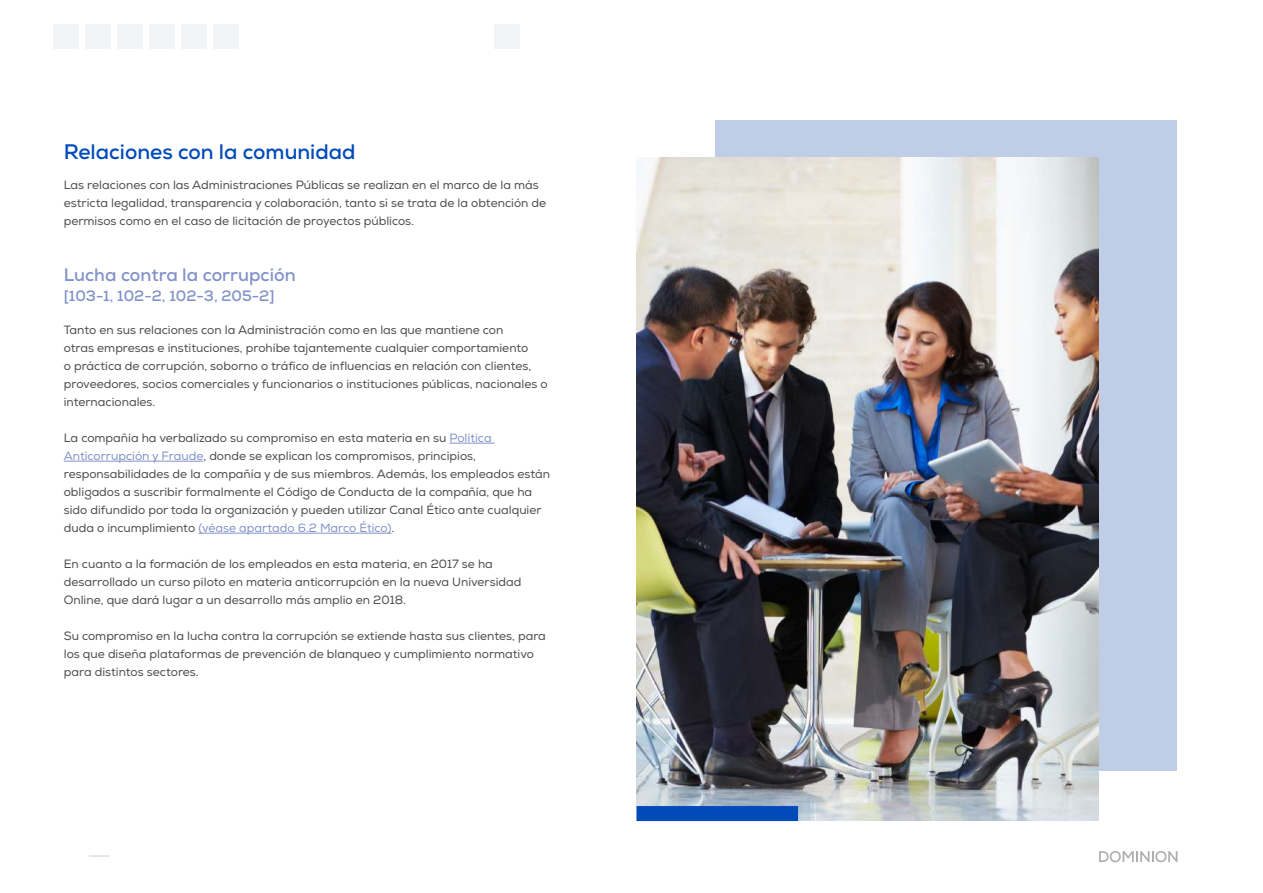
<style>
.page{position:relative;width:1263px;height:893px;background:#fff}
.page>*{position:absolute;margin:0;border:0;box-sizing:border-box;transform-origin:0 0}
.t1{font:700 21px "Nexa";color:#004aba}
.t2{font:700 18px "Nexa";color:#8192c9}
.t3{font:700 15px "Nexa";color:#8192c9}
.t4{font:12px/18px "Nexa";color:#4b4c4d}
.s1{color:#8192c9}
</style>
<div class="page">
<svg style="left:1099px;top:851px;width:78px;height:11px"></svg>
<svg style="left:89px;top:856px;width:20px;height:1px"></svg>
<hr style="left:449px;top:443px;width:46px;height:1px;background:#8192c9">
<hr style="left:64px;top:461px;width:139px;height:1px;background:#8192c9">
<hr style="left:198px;top:533px;width:193px;height:1px;background:#8192c9">
<div style="left:714px;top:121px;width:462px;height:650px;background:#bfcde6"></div>
<img style="left:636px;top:157px;width:462px;height:664px">
<div style="left:636px;top:806px;width:162px;height:15px;background:#004aba"></div>
<div style="left:149px;top:24px;width:26px;height:25px;background:#f2f3f4"></div>
<div style="left:117px;top:24px;width:26px;height:25px;background:#f2f3f4"></div>
<div style="left:53px;top:24px;width:26px;height:25px;background:#f2f3f4"></div>
<div style="left:494px;top:24px;width:26px;height:25px;background:#f2f3f4"></div>
<div style="left:213px;top:24px;width:26px;height:25px;background:#f2f3f4"></div>
<div style="left:181px;top:24px;width:26px;height:25px;background:#f2f3f4"></div>
<div style="left:85px;top:24px;width:26px;height:25px;background:#f2f3f4"></div>
<h1 class="t1" style="left:64px;top:138px;width:293px">Relaciones con la comunidad</h1>
<p class="t4" style="left:64px;top:176px;width:484px">Las relaciones con las Administraciones Públicas se realizan en el marco de la más estricta legalidad, transparencia y colaboración, tanto si se trata de la obtención de permisos como en el caso de licitación de proyectos públicos.</p>
<h2 class="t2" style="left:64px;top:264px;width:233px">Lucha contra la corrupción</h2>
<p class="t3" style="left:64px;top:286px;width:212px">[103-1, 102-2, 102-3, 205-2]</p>
<p class="t4" style="left:64px;top:321px;width:486px">Tanto en sus relaciones con la Administración como en las que mantiene con<br>otras empresas e instituciones, prohíbe tajantemente cualquier comportamiento<br>o práctica de corrupción, soborno o tráfico de influencias en relación con clientes, proveedores, socios comerciales y funcionarios o instituciones públicas, nacionales o internacionales.</p>
<p class="t4" style="left:64px;top:429px;width:488px">La compañía ha verbalizado su compromiso en esta materia en su <span class="s1">Política Anticorrupción y Fraude</span>, donde se explican los compromisos, principios, responsabilidades de la compañía y de sus miembros. Además, los empleados están obligados a suscribir formalmente el Código de Conducta de la compañía, que ha sido difundido por toda la organización y pueden utilizar Canal Ético ante cualquier duda o incumplimiento <span class="s1">(véase apartado 6.2 Marco Ético)</span>.</p>
<p class="t4" style="left:64px;top:555px;width:459px">En cuanto a la formación de los empleados en esta materia, en 2017 se ha desarrollado un curso piloto en materia anticorrupción en la nueva Universidad<br>Online, que dará lugar a un desarrollo más amplio en 2018.</p>
<p class="t4" style="left:64px;top:627px;width:484px">Su compromiso en la lucha contra la corrupción se extiende hasta sus clientes, para los que diseña plataformas de prevención de blanqueo y cumplimiento normativo para distintos sectores.</p>
</div>
